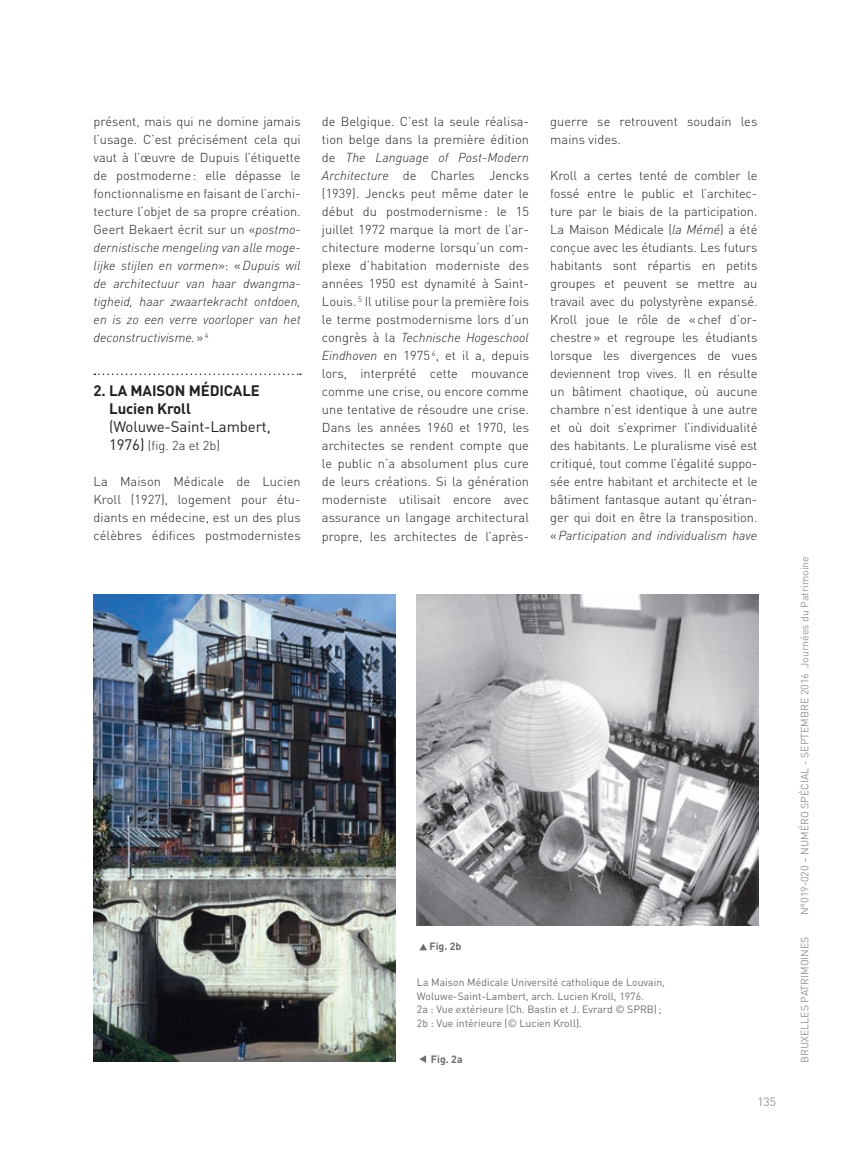
<style>
.page{position:relative;width:851px;height:1149px;background:#fff}
.page>*{position:absolute;margin:0;border:0;box-sizing:border-box;transform-origin:0 0}
.t1{font:700 15px/18px "DIN";letter-spacing:-.01em;color:#231f20}
.t2{font:15px "DIN";letter-spacing:-.01em;color:#231f20}
.t3{font:300 12.9px/18px "DIN";letter-spacing:.005em;color:#231f20;text-align:justify}
.t4{font:italic 300 12.9px/18px "DINOT";color:#231f20;text-align:justify}
.t5{font:12px "DIN";color:#939598}
.t6{font:10.5px/13.5px "DIN";color:#6c6d70}
.t7{font:10.5px "DIN";color:#939598}
.t8{font:700 10.5px "DIN";color:#6c6d70}
.s1{font-family:"DINOT";font-style:italic}
.s2{font-family:"DIN";font-style:normal}
.s3{font-weight:400;font-size:15px}
</style>
<div class="page">
<svg style="left:94px;top:373px;width:207px;height:2px"></svg>
<img style="left:94px;top:594px;width:301px;height:467px">
<img style="left:417px;top:594px;width:341px;height:331px">
<svg style="left:419px;top:944px;width:8px;height:6px"></svg>
<svg style="left:419px;top:1055px;width:7px;height:7px"></svg>
<p class="t3" style="left:94px;top:112px;width:208px">présent, mais qui ne domine jamais l’usage. C’est précisément cela qui vaut à l’œuvre de Dupuis l’étiquette de postmoderne : elle dépasse le fonctionnalisme en faisant de l’archi&shy;tecture l’objet de sa propre création.<br>Geert Bekaert écrit sur un «<span class="s1">postmo-</span></p>
<p class="t4" style="left:94px;top:238px;width:208px">dernistische mengeling van alle moge&shy;lijke stijlen en vormen<span class="s2">»: «</span> Dupuis wil de architectuur van haar dwangma&shy;tigheid, haar zwaartekracht ontdoen, en is zo een verre voorloper van het deconstructivisme. <span class="s2">»</span> <sup>4</sup></p>
<p class="t1" style="left:109px;top:381px;width:152px;text-indent:-16px">2. LA MAISON MÉDICALE<br>Lucien Kroll</p>
<p class="t2" style="left:109px;top:417px;width:163px">(Woluwe-Saint-Lambert,</p>
<p class="t3" style="left:109px;top:436px;width:112px"><span class="s3">1976)</span> (fig. 2a et 2b)</p>
<p class="t3" style="left:94px;top:472px;width:208px">La Maison Médicale de Lucien Kroll (1927), logement pour étu&shy;diants en médecine, est un des plus célèbres édifices postmodernistes</p>
<p class="t3" style="left:322px;top:112px;width:208px">de Belgique. C’est la seule réalisa&shy;tion belge dans la première édition</p>
<p class="t4" style="left:322px;top:148px;width:208px"><span class="s2">de</span> The Language of Post-Modern</p>
<p class="t3" style="left:322px;top:166px;width:208px"><span class="s1">Architecture</span> de Charles Jencks (1939). Jencks peut même dater le début du postmodernisme : le 15 juillet 1972 marque la mort de l’ar&shy;chitecture moderne lorsqu’un com&shy;plexe d’habitation moderniste des années 1950 est dynamité à Saint-Louis. <sup>5</sup> Il utilise pour la première fois le terme postmodernisme lors d’un</p>
<p class="t4" style="left:322px;top:328px;width:208px"><span class="s2">congrès à la</span> Technische Hogeschool</p>
<p class="t3" style="left:322px;top:346px;width:208px"><span class="s1">Eindhoven</span> en 1975 <sup>6</sup>, et il a, depuis lors, interprété cette mouvance comme une crise, ou encore comme une tentative de résoudre une crise.<br>Dans les années 1960 et 1970, les architectes se rendent compte que le public n’a absolument plus cure de leurs créations. Si la génération moderniste utilisait encore avec assurance un langage architectural propre, les architectes de l’après-</p>
<p class="t3" style="left:550px;top:112px;width:208px">guerre se retrouvent soudain les mains vides.</p>
<p class="t3" style="left:550px;top:166px;width:208px">Kroll a certes tenté de combler le fossé entre le public et l’architec&shy;ture par le biais de la participation.<br>La Maison Médicale (<span class="s1">la Mémé</span>) a été conçue avec les étudiants. Les futurs habitants sont répartis en petits groupes et peuvent se mettre au travail avec du polystyrène expansé.<br>Kroll joue le rôle de «chef d’or&shy;chestre» et regroupe les étudiants lorsque les divergences de vues deviennent trop vives. Il en résulte un bâtiment chaotique, où aucune chambre n’est identique à une autre et où doit s’exprimer l’individualité des habitants. Le pluralisme visé est critiqué, tout comme l’égalité suppo&shy;sée entre habitant et architecte et le bâtiment fantasque autant qu’étran&shy;ger qui doit en être la transposition.</p>
<p class="t4" style="left:550px;top:526px;width:208px"><span class="s2">«</span> Participation and individualism have</p>
<p class="t8" style="left:429px;top:939px;width:33px">Fig. 2b</p>
<p class="t6" style="left:417px;top:975px;width:249px">La Maison Médicale Université catholique de Louvain, Woluwe-Saint-Lambert, arch. Lucien Kroll, 1976.<br>2a : Vue extérieure (Ch. Bastin et J. Evrard © SPRB) ; 2b : Vue intérieure (© Lucien Kroll).</p>
<p class="t8" style="left:431px;top:1051px;width:33px">Fig. 2a</p>
<p class="t5" style="left:757px;top:1094px;width:20px">135</p>
<p class="t7" style="left:798px;top:915px;width:360px;rotate:-90deg">N°019-020 – NUMÉRO SPÉCIAL - SEPTEMBRE 2016 Journées du Patrimoine</p>
<p class="t7" style="left:798px;top:1062px;width:128px;rotate:-90deg">BRUXELLES PATRIMOINES</p>
</div>
